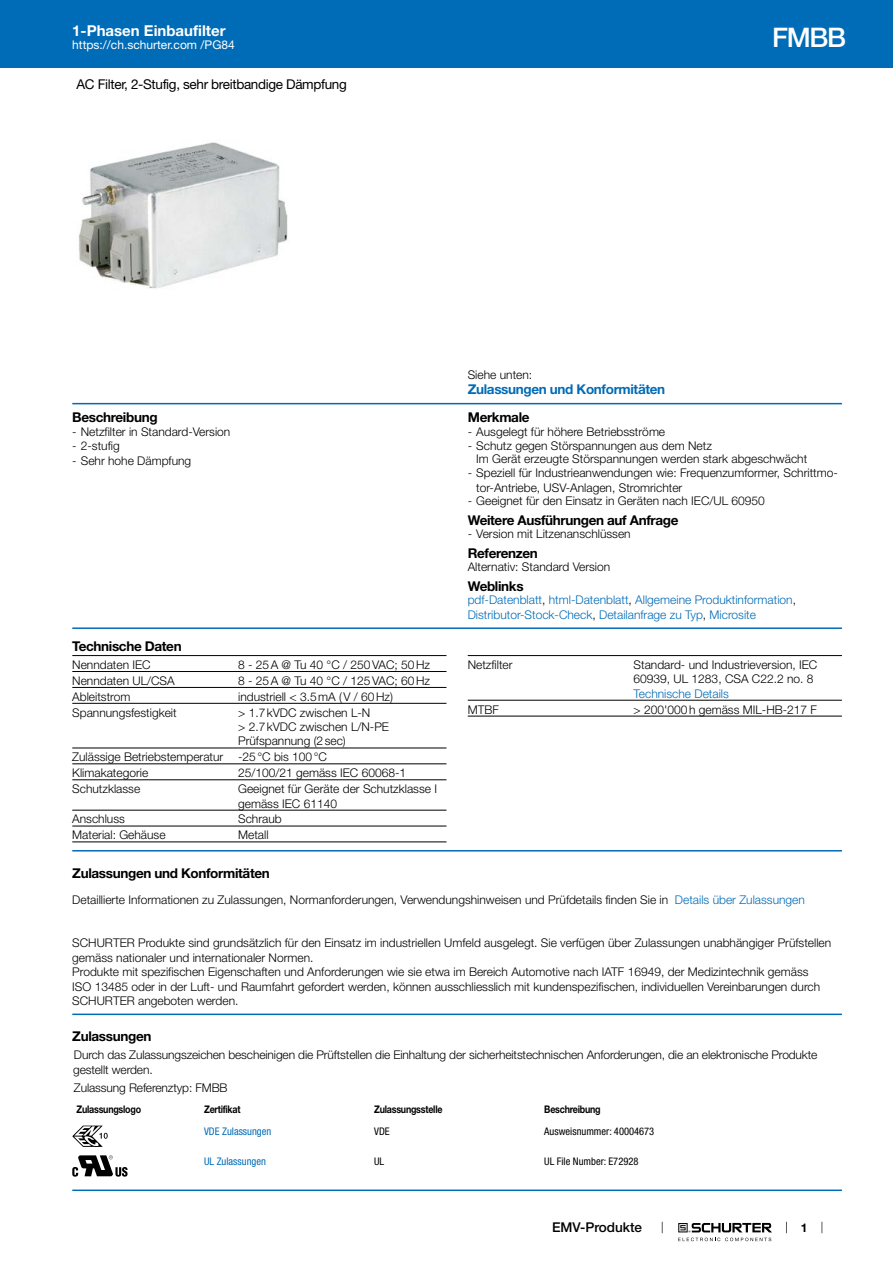
<style>
.page{position:relative;width:893px;height:1263px;background:#fff}
.page>*{position:absolute;margin:0;border:0;box-sizing:border-box;transform-origin:0 0}
.t1{font:500 27px "Helvetica Neue LT";color:#fff}
.t2{font:700 15px "Helvetica Neue LT";color:#fff}
.t3{font:700 13.5px "Helvetica Neue LT";letter-spacing:-.025em;color:#000}
.t4{font:13.5px "Helvetica Neue LT";letter-spacing:-.025em;color:#000}
.t5{font:700 13.5px "Helvetica Neue LT";letter-spacing:-.025em;color:#006bb6}
.t6{font:500 13.5px "Helvetica Neue LT";color:#000}
.t7{font:300 12px/14.4px "Helvetica Neue LT";color:#000}
.t8{font:300 12px/14.4px "Helvetica Neue LT";color:#006bb6}
.t9{font:12px "Helvetica Neue LT";color:#fff}
.t10{font:700 12px "Helvetica Neue LT";color:#000}
.t11{font:700 10.5px "Helvetica Neue LT";letter-spacing:-.025em;color:#000;scale:.85 1}
.t12{font:condensed 10.5px "Helvetica Neue LT";color:#000}
.t13{font:condensed 10.5px "Helvetica Neue LT";color:#006bb6}
.s1{color:#000}
.s2{color:#006bb6}
</style>
<div class="page">
<svg style="left:678px;top:1223px;width:94px;height:18px"></svg>
<div style="left:0;top:0;width:893px;height:68px;background:#006bb6"></div>
<img style="left:78px;top:142px;width:210px;height:147px">
<hr style="left:72px;top:403px;width:770px;height:1px;background:#006bb6">
<hr style="left:72px;top:627px;width:770px;height:2px;background:#006bb6">
<hr style="left:72px;top:655px;width:374px;height:1px;background:#000">
<hr style="left:72px;top:671px;width:374px;height:1px;background:#000">
<hr style="left:72px;top:687px;width:374px;height:1px;background:#000">
<hr style="left:72px;top:703px;width:374px;height:1px;background:#000">
<hr style="left:72px;top:748px;width:374px;height:1px;background:#000">
<hr style="left:72px;top:763px;width:374px;height:1px;background:#000">
<hr style="left:72px;top:779px;width:374px;height:1px;background:#000">
<hr style="left:72px;top:810px;width:374px;height:1px;background:#000">
<hr style="left:72px;top:826px;width:374px;height:1px;background:#000">
<hr style="left:72px;top:841px;width:374px;height:1px;background:#000">
<hr style="left:468px;top:655px;width:374px;height:1px;background:#000">
<hr style="left:468px;top:700px;width:374px;height:1px;background:#000">
<hr style="left:468px;top:716px;width:374px;height:1px;background:#000">
<hr style="left:72px;top:850px;width:770px;height:1px;background:#006bb6">
<hr style="left:72px;top:1013px;width:770px;height:2px;background:#006bb6">
<svg style="left:72px;top:1125px;width:36px;height:22px"></svg>
<svg style="left:72px;top:1155px;width:56px;height:21px"></svg>
<hr style="left:72px;top:1189px;width:770px;height:2px;background:#006bb6">
<p class="t2" style="left:72px;top:21px;width:155px">1-Phasen Einbaufilter</p>
<p class="t9" style="left:72px;top:38px;width:164px">https://ch.schurter.com /PG84</p>
<p class="t4" style="left:77px;top:76px;width:272px">AC Filter, 2-Stufig, sehr breitbandige Dämpfung</p>
<h1 class="t1" style="left:772px;top:21px;width:75px">FMBB</h1>
<p class="t3" style="left:72px;top:409px;width:87px">Beschreibung</p>
<p class="t7" style="left:72px;top:424px;width:160px">- Netzfilter in Standard-Version</p>
<p class="t7" style="left:72px;top:438px;width:49px">- 2-stufig</p>
<p class="t7" style="left:72px;top:453px;width:120px">- Sehr hohe Dämpfung</p>
<p class="t3" style="left:72px;top:638px;width:111px">Technische Daten</p>
<p class="t7" style="left:72px;top:657px;width:80px">Nenndaten IEC</p>
<p class="t7" style="left:238px;top:657px;width:193px">8 - 25A @ Tu 40 °C / 250VAC; 50Hz</p>
<p class="t7" style="left:72px;top:673px;width:104px">Nenndaten UL/CSA</p>
<p class="t7" style="left:238px;top:673px;width:193px">8 - 25A @ Tu 40 °C / 125VAC; 60Hz</p>
<p class="t7" style="left:72px;top:689px;width:60px">Ableitstrom</p>
<p class="t7" style="left:238px;top:689px;width:156px">industriell &lt; 3.5mA (V / 60Hz)</p>
<p class="t7" style="left:72px;top:705px;width:106px">Spannungsfestigkeit</p>
<p class="t7" style="left:238px;top:705px;width:152px">&gt; 1.7kVDC zwischen L-N<br>&gt; 2.7kVDC zwischen L/N-PE<br>Prüfspannung (2sec)</p>
<p class="t7" style="left:72px;top:749px;width:256px;line-height:15.9px">Zulässige Betriebstemperatur -25°C bis 100°C<br>Klimakategorie</p>
<p class="t7" style="left:238px;top:765px;width:170px">25/100/21 gemäss IEC 60068-1</p>
<p class="t7" style="left:72px;top:781px;width:70px">Schutzklasse</p>
<p class="t7" style="left:238px;top:781px;width:200px">Geeignet für Geräte der Schutzklasse I gemäss IEC 61140</p>
<p class="t7" style="left:72px;top:812px;width:54px">Anschluss</p>
<p class="t7" style="left:238px;top:812px;width:45px">Schraub</p>
<p class="t7" style="left:72px;top:828px;width:95px">Material: Gehäuse</p>
<p class="t7" style="left:238px;top:828px;width:32px">Metall</p>
<p class="t7" style="left:468px;top:368px;width:66px">Siehe unten:</p>
<p class="t5" style="left:468px;top:381px;width:199px">Zulassungen und Konformitäten</p>
<p class="t3" style="left:468px;top:409px;width:63px">Merkmale</p>
<p class="t7" style="left:468px;top:424px;width:199px">- Ausgelegt für höhere Betriebsströme</p>
<p class="t7" style="left:476px;top:438px;width:332px;line-height:13.8px;text-indent:-9px">- Schutz gegen Störspannungen aus dem Netz<br>Im Gerät erzeugte Störspannungen werden stark abgeschwächt</p>
<p class="t7" style="left:476px;top:465px;width:363px;text-indent:-9px">- Speziell für Industrieanwendungen wie: Frequenzumformer, Schrittmo&shy;tor-Antriebe, USV-Anlagen, Stromrichter</p>
<p class="t7" style="left:468px;top:494px;width:299px">- Geeignet für den Einsatz in Geräten nach IEC/UL 60950</p>
<p class="t3" style="left:468px;top:512px;width:212px">Weitere Ausführungen auf Anfrage</p>
<p class="t7" style="left:468px;top:527px;width:164px">- Version mit Litzenanschlüssen</p>
<p class="t3" style="left:468px;top:544px;width:72px">Referenzen</p>
<p class="t7" style="left:468px;top:560px;width:144px">Alternativ: Standard Version</p>
<p class="t3" style="left:468px;top:577px;width:57px">Weblinks</p>
<p class="t8" style="left:468px;top:593px;width:330px">pdf-Datenblatt<span class="s1">,</span> html-Datenblatt<span class="s1">,</span> Allgemeine Produktinformation<span class="s1">,<br></span>Distributor-Stock-Check<span class="s1">,</span> Detailanfrage zu Typ<span class="s1">,</span> Microsite</p>
<p class="t7" style="left:468px;top:657px;width:46px">Netzfilter</p>
<p class="t7" style="left:634px;top:657px;width:185px">Standard- und Industrieversion, IEC<br>60939, UL 1283, CSA C22.2 no. 8</p>
<p class="t8" style="left:634px;top:686px;width:97px">Technische Details</p>
<p class="t7" style="left:468px;top:702px;width:33px">MTBF</p>
<p class="t7" style="left:634px;top:702px;width:185px">&gt; 200'000h gemäss MIL-HB-217 F</p>
<p class="t3" style="left:72px;top:864px;width:199px">Zulassungen und Konformitäten</p>
<p class="t7" style="left:72px;top:892px;width:734px">Detaillierte Informationen zu Zulassungen, Normanforderungen, Verwendungshinweisen und Prüfdetails finden Sie in <span class="s2">Details über Zulassungen</span></p>
<p class="t7" style="left:72px;top:936px;width:760px">SCHURTER Produkte sind grundsätzlich für den Einsatz im industriellen Umfeld ausgelegt. Sie verfügen über Zulassungen unabhängiger Prüfstellen gemäss nationaler und internationaler Normen.<br>Produkte mit spezifischen Eigenschaften und Anforderungen wie sie etwa im Bereich Automotive nach IATF 16949, der Medizintechnik gemäss<br>ISO 13485 oder in der Luft- und Raumfahrt gefordert werden, können ausschliesslich mit kundenspezifischen, individuellen Vereinbarungen durch SCHURTER angeboten werden.</p>
<p class="t3" style="left:72px;top:1028px;width:81px">Zulassungen</p>
<p class="t7" style="left:73px;top:1047px;width:746px">Durch das Zulassungszeichen bescheinigen die Prüftstellen die Einhaltung der sicherheitstechnischen Anforderungen, die an elektronische Produkte gestellt werden.</p>
<p class="t7" style="left:74px;top:1080px;width:155px">Zulassung Referenztyp: FMBB</p>
<p class="t11" style="left:77px;top:1103px;width:78px">Zulassungslogo</p>
<p class="t11" style="left:204px;top:1103px;width:44px">Zertifikat</p>
<p class="t11" style="left:374px;top:1103px;width:82px">Zulassungsstelle</p>
<p class="t11" style="left:544px;top:1103px;width:68px">Beschreibung</p>
<p class="t13" style="left:204px;top:1125px;width:69px">VDE Zulassungen</p>
<p class="t12" style="left:374px;top:1125px;width:17px">VDE</p>
<p class="t12" style="left:544px;top:1125px;width:111px">Ausweisnummer: 40004673</p>
<p class="t13" style="left:204px;top:1155px;width:63px">UL Zulassungen</p>
<p class="t12" style="left:374px;top:1155px;width:12px">UL</p>
<p class="t12" style="left:544px;top:1155px;width:96px">UL File Number: E72928</p>
<p class="t6" style="left:552px;top:1219px;width:92px">EMV-Produkte</p>
<p class="t10" style="left:801px;top:1220px;width:8px">1</p>
</div>
